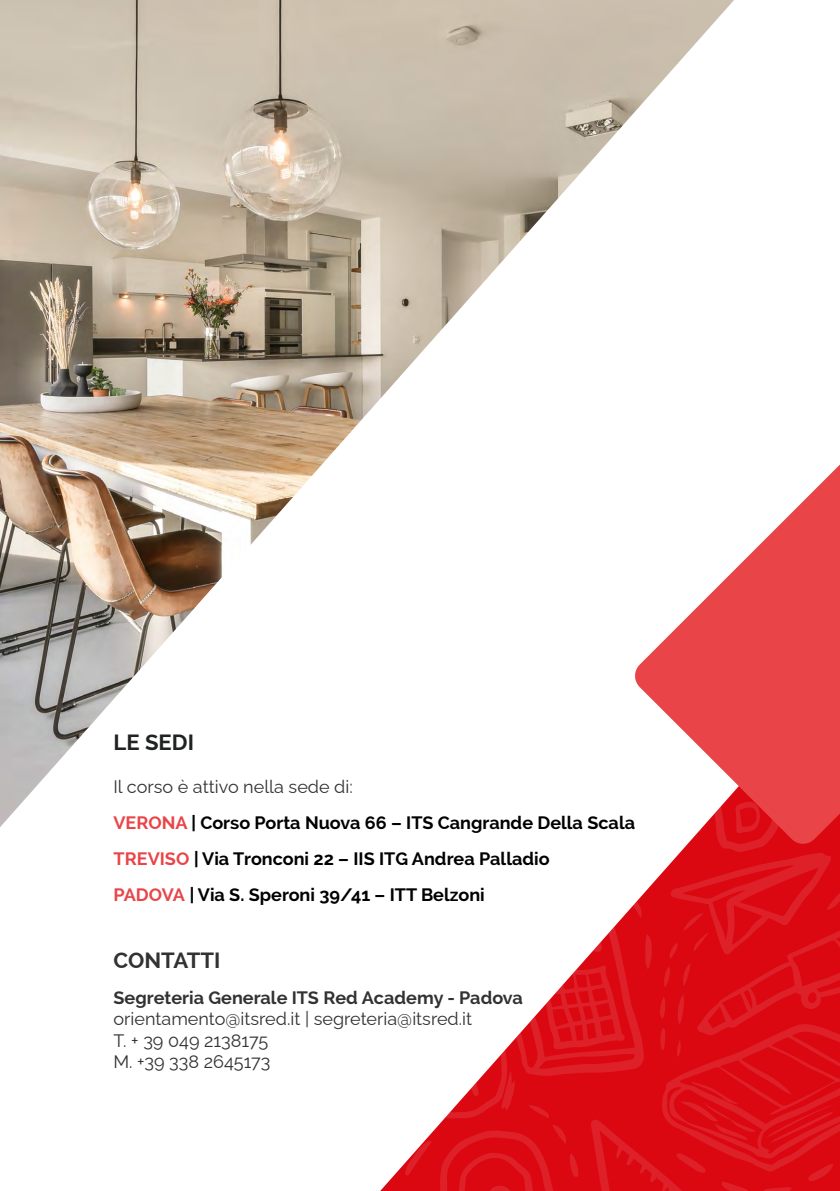
<style>
.page{position:relative;width:840px;height:1191px;background:#fff}
.page>*{position:absolute;margin:0;border:0;box-sizing:border-box;transform-origin:0 0}
.t1{font:700 22px "Raleway";color:#333232}
.t2{font:700 22px "Raleway";color:#212222}
.t3{font:700 18px/36px "Raleway";color:#000}
.t4{font:18px/21.6px "Raleway";color:#333232}
.t5{font:700 18px "Raleway";color:#333232}
.s1{font-weight:400;color:#333232}
.s2{color:#e94548}
</style>
<div class="page">
<svg style="left:380px;top:845px;width:459px;height:346px"></svg>
<svg style="left:686px;top:465px;width:153px;height:380px;fill:#e94548"></svg>
<img style="left:0;top:0;width:733px;height:827px">
<div style="left:0;top:0;width:28px;height:28px;background:#cdc3b1"></div>
<p class="t2" style="left:113px;top:729px;width:82px">LE SEDI</p>
<p class="t3" style="left:113px;top:769px;width:523px"><span class="s1">Il corso è attivo nella sede di:<br></span><span class="s2">VERONA</span> | Corso Porta Nuova 66 – ITS Cangrande Della Scala <span class="s2">TREVISO</span> | Via Tronconi 22 – IIS ITG Andrea Palladio<br><span class="s2">PADOVA</span> | Via S. Speroni 39/41 – ITT Belzoni</p>
<p class="t1" style="left:113px;top:947px;width:108px">CONTATTI</p>
<p class="t5" style="left:113px;top:987px;width:410px">Segreteria Generale ITS Red Academy - Padova</p>
<p class="t4" style="left:113px;top:1006px;width:360px">orientamento@itsred.it | segreteria@itsred.it<br>T. + 39 049 2138175<br>M. +39 338 2645173</p>
</div>
